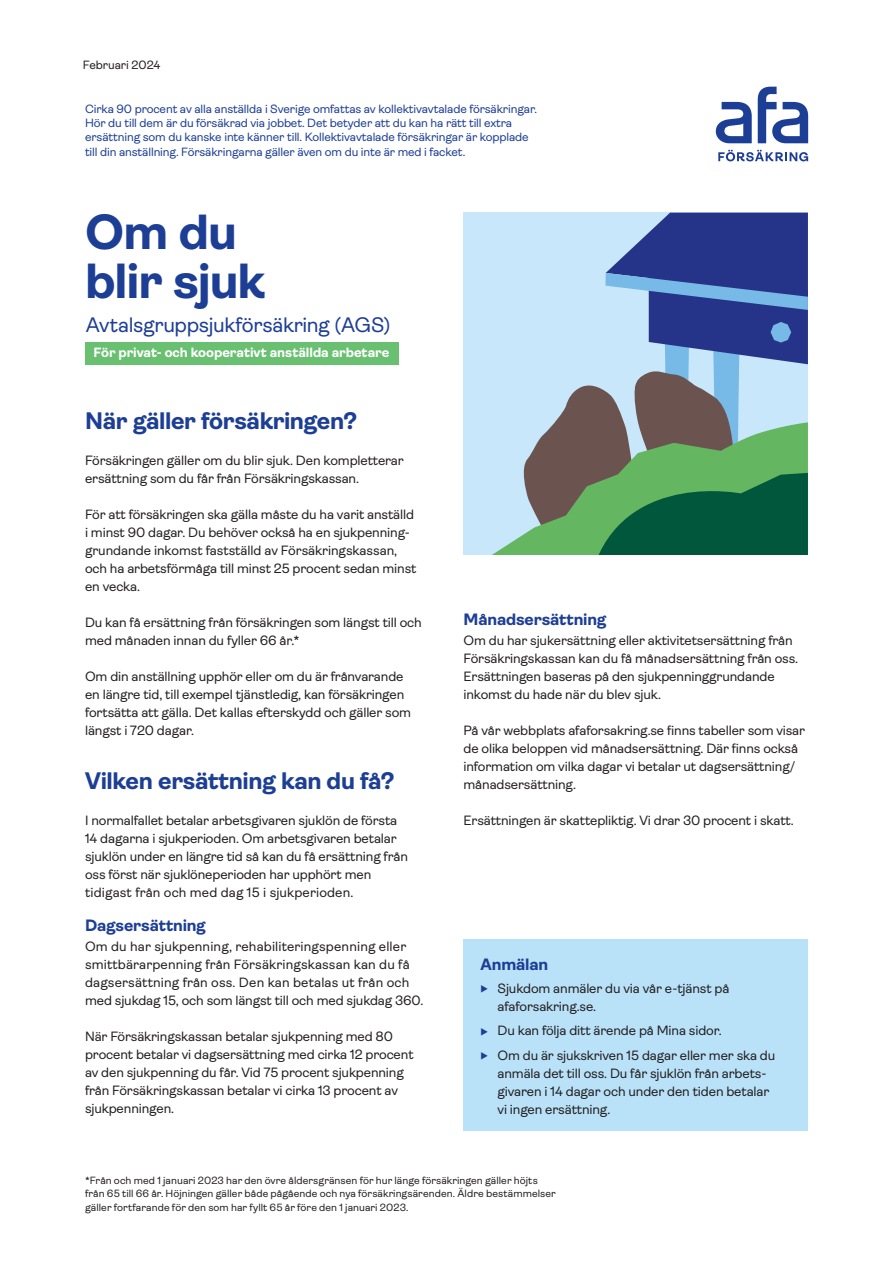
<style>
.page{position:relative;width:893px;height:1263px;background:#fff}
.page>*{position:absolute;margin:0;border:0;box-sizing:border-box;transform-origin:0 0}
.Huvudrubrik_33_33{font:700 49.5px/49.5px "Ambit";letter-spacing:-.02em;color:#1d3e95}
.Rubrik_16_16{font:700 24px "Ambit";letter-spacing:-.015em;color:#1d3e95}
.Huvudrubrik_rad_2_14{font:21px "Ambit";letter-spacing:-.02em;color:#1d3e95}
.Mellanrubrik_11_12{font:700 16.5px "Ambit";letter-spacing:-.01em;color:#1d3e95}
.Anmälan_rubrik_på_pl{font:700 16.5px "Ambit";letter-spacing:-.01em;color:#1d3e95}
.Brödtext_9_12{font:13.5px/18px "Ambit";letter-spacing:-.01em;color:#231f20}
.Brödtext_9_12-2{font:13.5px/18px "Ambit";letter-spacing:.01em;color:#231f20}
.Huvudrubrik_rad_3_9{font:700 13.5px "Ambit";color:#fff}
.t1{font:12px/14.2px "Ambit";letter-spacing:-.01em;color:#1d3e95}
.Månad_och_år{font:12px "Ambit";letter-spacing:-.005em;color:#231f20}
.Bildtext_7_9{font:10.5px/13.5px "Ambit";letter-spacing:.005em;color:#231f20}
</style>
<div class="page">
<svg style="left:718px;top:150px;width:90px;height:11px"></svg>
<svg style="left:716px;top:102px;width:36px;height:41px"></svg>
<svg style="left:758px;top:87px;width:50px;height:56px"></svg>
<div style="left:463px;top:213px;width:345px;height:342px;background:#c9e7fa"></div>
<svg style="left:492px;top:213px;width:316px;height:342px"></svg>
<div style="left:85px;top:342px;width:313px;height:23px;background:#69c071"></div>
<div style="left:463px;top:939px;width:345px;height:192px;background:#b9e2f8"></div>
<p class="Månad_och_år" style="left:83px;top:58px;width:79px">Februari 2024</p>
<p class="t1" style="left:85px;top:102px;width:454px">Cirka 90 procent av alla anställda i Sverige omfattas av kollektivavtalade försäkringar.<br>Hör du till dem är du försäkrad via jobbet. Det betyder att du kan ha rätt till extra ersättning som du kanske inte känner till. Kollektivavtalade försäkringar är kopplade till din anställning. Försäkringarna gäller även om du inte är med i facket.</p>
<h1 class="Huvudrubrik_33_33" style="left:85px;top:207px;width:182px">Om du blir sjuk</h1>
<p class="Huvudrubrik_rad_2_14" style="left:86px;top:313px;width:306px">Avtalsgruppsjukförsäkring (AGS)</p>
<p class="Huvudrubrik_rad_3_9" style="left:94px;top:345px;width:297px">För privat- och kooperativt anställda arbetare</p>
<h2 class="Rubrik_16_16" style="left:85px;top:407px;width:274px">När gäller försäkringen?</h2>
<p class="Brödtext_9_12" style="left:85px;top:451px;width:320px">Försäkringen gäller om du blir sjuk. Den kompletterar ersättning som du får från Försäkringskassan.</p>
<p class="Brödtext_9_12" style="left:85px;top:505px;width:333px">För att försäkringen ska gälla måste du ha varit anställd i minst 90 dagar. Du behöver också ha en sjukpenning&shy;grundande inkomst fastställd av Försäkringskassan, och ha arbetsförmåga till minst 25 procent sedan minst en vecka.</p>
<p class="Brödtext_9_12" style="left:85px;top:613px;width:338px">Du kan få ersättning från försäkringen som längst till och med månaden innan du fyller 66 år.*</p>
<p class="Brödtext_9_12" style="left:85px;top:667px;width:328px">Om din anställning upphör eller om du är frånvarande en längre tid, till exempel tjänstledig, kan försäkringen fortsätta att gälla. Det kallas efterskydd och gäller som längst i 720 dagar.</p>
<h2 class="Rubrik_16_16" style="left:85px;top:767px;width:311px">Vilken ersättning kan du få?</h2>
<p class="Brödtext_9_12" style="left:85px;top:811px;width:324px">I normalfallet betalar arbetsgivaren sjuklön de första 14 dagarna i sjukperioden. Om arbetsgivaren betalar sjuklön under en längre tid så kan du få ersättning från oss först när sjuklöneperioden har upphört men tidigast från och med dag 15 i sjukperioden.</p>
<h3 class="Mellanrubrik_11_12" style="left:85px;top:916px;width:122px">Dagsersättning</h3>
<p class="Brödtext_9_12-2" style="left:85px;top:937px;width:340px">Om du har sjukpenning, rehabiliteringspenning eller smittbärarpenning från Försäkringskassan kan du få dagsersättning från oss. Den kan betalas ut från och med sjukdag 15, och som längst till och med sjukdag 360.</p>
<p class="Brödtext_9_12" style="left:85px;top:1027px;width:330px">När Försäkringskassan betalar sjukpenning med 80 procent betalar vi dagsersättning med cirka 12 procent av den sjukpenning du får. Vid 75 procent sjukpenning från Försäkringskassan betalar vi cirka 13 procent av sjukpenningen.</p>
<h3 class="Mellanrubrik_11_12" style="left:463px;top:610px;width:144px">Månadsersättning</h3>
<p class="Brödtext_9_12" style="left:463px;top:631px;width:336px">Om du har sjukersättning eller aktivitetsersättning från Försäkringskassan kan du få månadsersättning från oss.<br>Ersättningen baseras på den sjukpenninggrundande inkomst du hade när du blev sjuk.</p>
<p class="Brödtext_9_12" style="left:463px;top:721px;width:343px">På vår webbplats afaforsakring.se finns tabeller som visar de olika beloppen vid månadsersättning. Där finns också information om vilka dagar vi betalar ut dagsersättning/ månadsersättning.</p>
<p class="Brödtext_9_12" style="left:463px;top:811px;width:332px">Ersättningen är skattepliktig. Vi drar 30 procent i skatt.</p>
<h3 class="Anmälan_rubrik_på_pl" style="left:480px;top:955px;width:69px">Anmälan</h3>
<p class="Brödtext_9_12" style="left:497px;top:979px;width:233px">Sjukdom anmäler du via vår e-tjänst på afaforsakring.se.</p>
<p class="Brödtext_9_12" style="left:497px;top:1022px;width:226px">Du kan följa ditt ärende på Mina sidor.</p>
<p class="Brödtext_9_12" style="left:497px;top:1046px;width:279px">Om du är sjukskriven 15 dagar eller mer ska du anmäla det till oss. Du får sjuklön från arbets&shy;givaren i 14 dagar och under den tiden betalar vi ingen ersättning.</p>
<p class="Bildtext_7_9" style="left:85px;top:1173px;width:472px">*Från och med 1 januari 2023 har den övre åldersgränsen för hur länge försäkringen gäller höjts från 65 till 66 år. Höjningen gäller både pågående och nya försäkringsärenden. Äldre bestämmelser gäller fortfarande för den som har fyllt 65 år före den 1 januari 2023.</p>
</div>
